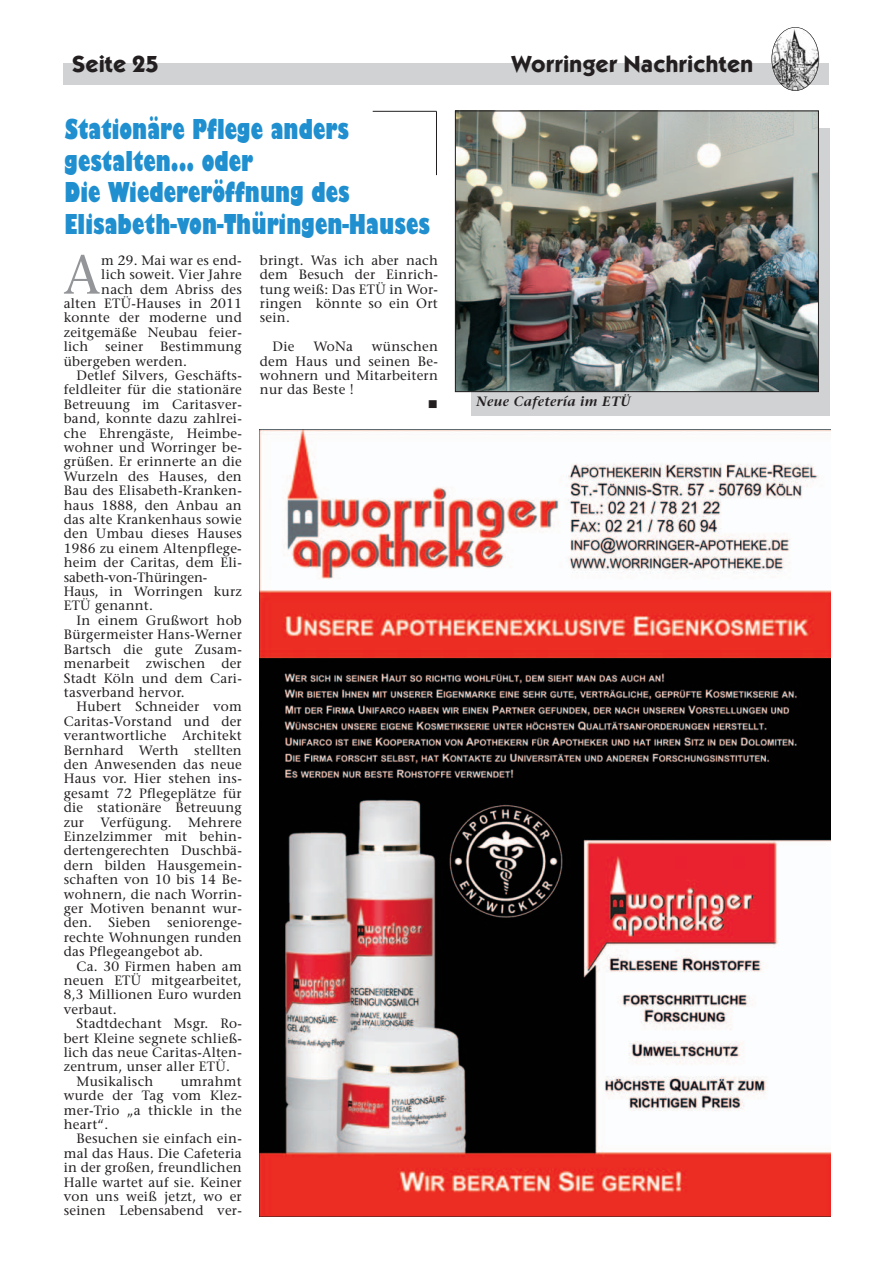
<style>
.page{position:relative;width:893px;height:1263px;background:#fff}
.page>*{position:absolute;margin:0;border:0;box-sizing:border-box;transform-origin:0 0}
.t1{font:54.6px "Stone Serif";color:#939598}
.t2{font:800 condensed 30px/31.5px "Giltus T";color:#1f8fcf}
.t3{font:700 24px "Kabel Itc T";color:#231f20}
.t4{font:13.5px/14.4px "Stone Serif";letter-spacing:.015em;color:#231f20;text-align:justify}
.t5{font:13.5px "Stone Serif";letter-spacing:-.005em;color:#231f20}
.t6{font:italic 600 13.5px "Stone Serif";letter-spacing:.02em;color:#231f20}
.t7{font:13.5px "Wingdings";color:#231f20}
</style>
<div class="page">
<div style="left:64px;top:64px;width:765px;height:21px;background:#d1d2d4"></div>
<img style="left:773px;top:27px;width:46px;height:64px">
<div style="left:771px;top:27px;width:48px;height:64px;border:1px solid #231f20;border-radius:50%"></div>
<img style="left:259px;top:430px;width:571px;height:786px">
<hr style="left:373px;top:111px;width:63px;height:1px;background:#231f20">
<hr style="left:436px;top:111px;width:1px;height:64px;background:#231f20">
<div style="left:471px;top:128px;width:358px;height:287px;background:#d1d2d4"></div>
<img style="left:457px;top:113px;width:360px;height:277px">
<div style="left:455px;top:111px;width:364px;height:281px;border:1px solid #231f20"></div>
<h3 class="t3" style="left:72px;top:49px;width:88px">Seite 25</h3>
<h3 class="t3" style="left:511px;top:49px;width:244px">Worringer Nachrichten</h3>
<h2 class="t2" style="left:65px;top:113px;width:367px">Stationäre Pflege anders gestalten... oder<br>Die Wiedereröffnung des<br>Elisabeth-von-Thüringen-Hauses</h2>
<h1 class="t1" style="left:63px;top:253px;width:39px">A</h1>
<p class="t4" style="left:101px;top:254px;width:142px">m 29. Mai war es end-</p>
<p class="t4" style="left:101px;top:269px;width:142px">lich soweit. Vier Jahre</p>
<p class="t4" style="left:101px;top:283px;width:142px">nach dem Abriss des</p>
<p class="t4" style="left:64px;top:298px;width:180px">alten ETÜ-Hauses in 2011</p>
<p class="t4" style="left:64px;top:312px;width:180px">konnte der moderne und</p>
<p class="t4" style="left:64px;top:326px;width:180px">zeitgemäße Neubau feier-</p>
<p class="t4" style="left:64px;top:341px;width:180px">lich seiner Bestimmung</p>
<p class="t4" style="left:64px;top:355px;width:125px">übergeben werden.</p>
<p class="t4" style="left:77px;top:370px;width:167px">Detlef Silvers, Geschäfts-</p>
<p class="t4" style="left:64px;top:384px;width:180px">feldleiter für die stationäre</p>
<p class="t4" style="left:64px;top:398px;width:180px">Betreuung im Caritasver-</p>
<p class="t4" style="left:64px;top:413px;width:180px">band, konnte dazu zahlrei-</p>
<p class="t4" style="left:64px;top:427px;width:180px">che Ehrengäste, Heimbe-</p>
<p class="t4" style="left:64px;top:442px;width:180px">wohner und Worringer be-</p>
<p class="t4" style="left:64px;top:456px;width:180px">grüßen. Er erinnerte an die</p>
<p class="t4" style="left:64px;top:470px;width:180px">Wurzeln des Hauses, den</p>
<p class="t4" style="left:64px;top:485px;width:180px">Bau des Elisabeth-Kranken-</p>
<p class="t4" style="left:64px;top:499px;width:180px">haus 1888, den Anbau an</p>
<p class="t4" style="left:64px;top:514px;width:180px">das alte Krankenhaus sowie</p>
<p class="t4" style="left:64px;top:528px;width:180px">den Umbau dieses Hauses</p>
<p class="t4" style="left:64px;top:542px;width:180px">1986 zu einem Altenpflege-</p>
<p class="t4" style="left:64px;top:557px;width:180px">heim der Caritas, dem Eli-</p>
<p class="t5" style="left:64px;top:572px;width:145px">sabeth-von-Thüringen-</p>
<p class="t4" style="left:64px;top:586px;width:180px">Haus, in Worringen kurz</p>
<p class="t4" style="left:64px;top:600px;width:91px">ETÜ genannt.</p>
<p class="t4" style="left:77px;top:614px;width:167px">In einem Grußwort hob</p>
<p class="t4" style="left:64px;top:629px;width:180px">Bürgermeister Hans-Werner</p>
<p class="t4" style="left:64px;top:643px;width:180px">Bartsch die gute Zusam-</p>
<p class="t4" style="left:64px;top:658px;width:180px">menarbeit zwischen der</p>
<p class="t4" style="left:64px;top:672px;width:180px">Stadt Köln und dem Cari-</p>
<p class="t4" style="left:64px;top:686px;width:122px">tasverband hervor.</p>
<p class="t4" style="left:77px;top:701px;width:167px">Hubert Schneider vom</p>
<p class="t4" style="left:64px;top:715px;width:180px">Caritas-Vorstand und der</p>
<p class="t4" style="left:64px;top:730px;width:180px">verantwortliche Architekt</p>
<p class="t4" style="left:64px;top:744px;width:180px">Bernhard Werth stellten</p>
<p class="t4" style="left:64px;top:758px;width:180px">den Anwesenden das neue</p>
<p class="t4" style="left:64px;top:773px;width:180px">Haus vor. Hier stehen ins-</p>
<p class="t4" style="left:64px;top:787px;width:180px">gesamt 72 Pflegeplätze für</p>
<p class="t4" style="left:64px;top:802px;width:180px">die stationäre Betreuung</p>
<p class="t4" style="left:64px;top:816px;width:180px">zur Verfügung. Mehrere</p>
<p class="t4" style="left:64px;top:830px;width:180px">Einzelzimmer mit behin-</p>
<p class="t4" style="left:64px;top:845px;width:180px">dertengerechten Duschbä-</p>
<p class="t4" style="left:64px;top:859px;width:180px">dern bilden Hausgemein-</p>
<p class="t4" style="left:64px;top:874px;width:180px">schaften von 10 bis 14 Be-</p>
<p class="t4" style="left:64px;top:888px;width:180px">wohnern, die nach Worrin-</p>
<p class="t4" style="left:64px;top:902px;width:180px">ger Motiven benannt wur-</p>
<p class="t4" style="left:64px;top:917px;width:180px">den. Sieben seniorenge-</p>
<p class="t4" style="left:64px;top:931px;width:180px">rechte Wohnungen runden</p>
<p class="t4" style="left:64px;top:946px;width:141px">das Pflegeangebot ab.</p>
<p class="t4" style="left:77px;top:960px;width:167px">Ca. 30 Firmen haben am</p>
<p class="t4" style="left:64px;top:974px;width:180px">neuen ETÜ mitgearbeitet,</p>
<p class="t4" style="left:64px;top:989px;width:180px">8,3 Millionen Euro wurden</p>
<p class="t4" style="left:64px;top:1003px;width:54px">verbaut.</p>
<p class="t4" style="left:77px;top:1018px;width:167px">Stadtdechant Msgr. Ro-</p>
<p class="t4" style="left:64px;top:1032px;width:180px">bert Kleine segnete schließ-</p>
<p class="t4" style="left:64px;top:1046px;width:180px">lich das neue Caritas-Alten-</p>
<p class="t4" style="left:64px;top:1061px;width:168px">zentrum, unser aller ETÜ.</p>
<p class="t4" style="left:77px;top:1075px;width:78px">Musikalisch</p>
<p class="t4" style="left:64px;top:1075px;width:180px;text-indent:117px">umrahmt wurde der Tag vom Klez&shy;mer-Trio „a thickle in the heart“.</p>
<p class="t4" style="left:64px;top:1133px;width:180px;text-indent:13px">Besuchen sie einfach ein&shy;mal das Haus. Die Cafeteria in der großen, freundlichen Halle wartet auf sie. Keiner von uns weiß jetzt, wo er seinen Lebensabend ver-</p>
<p class="t4" style="left:260px;top:254px;width:180px">bringt. Was ich aber nach dem Besuch der Einrich&shy;tung weiß: Das ETÜ in Wor&shy;ringen könnte so ein Ort sein.</p>
<p class="t4" style="left:273px;top:341px;width:23px">Die</p>
<p class="t4" style="left:314px;top:341px;width:41px">WoNa</p>
<p class="t4" style="left:260px;top:341px;width:180px;text-indent:112px">wünschen dem Haus und seinen Be&shy;wohnern und Mitarbeitern nur das Beste !</p>
<p class="t7" style="left:428px;top:397px;width:12px">■</p>
<p class="t6" style="left:476px;top:396px;width:156px">Neue Cafetería im ETÜ</p>
</div>
